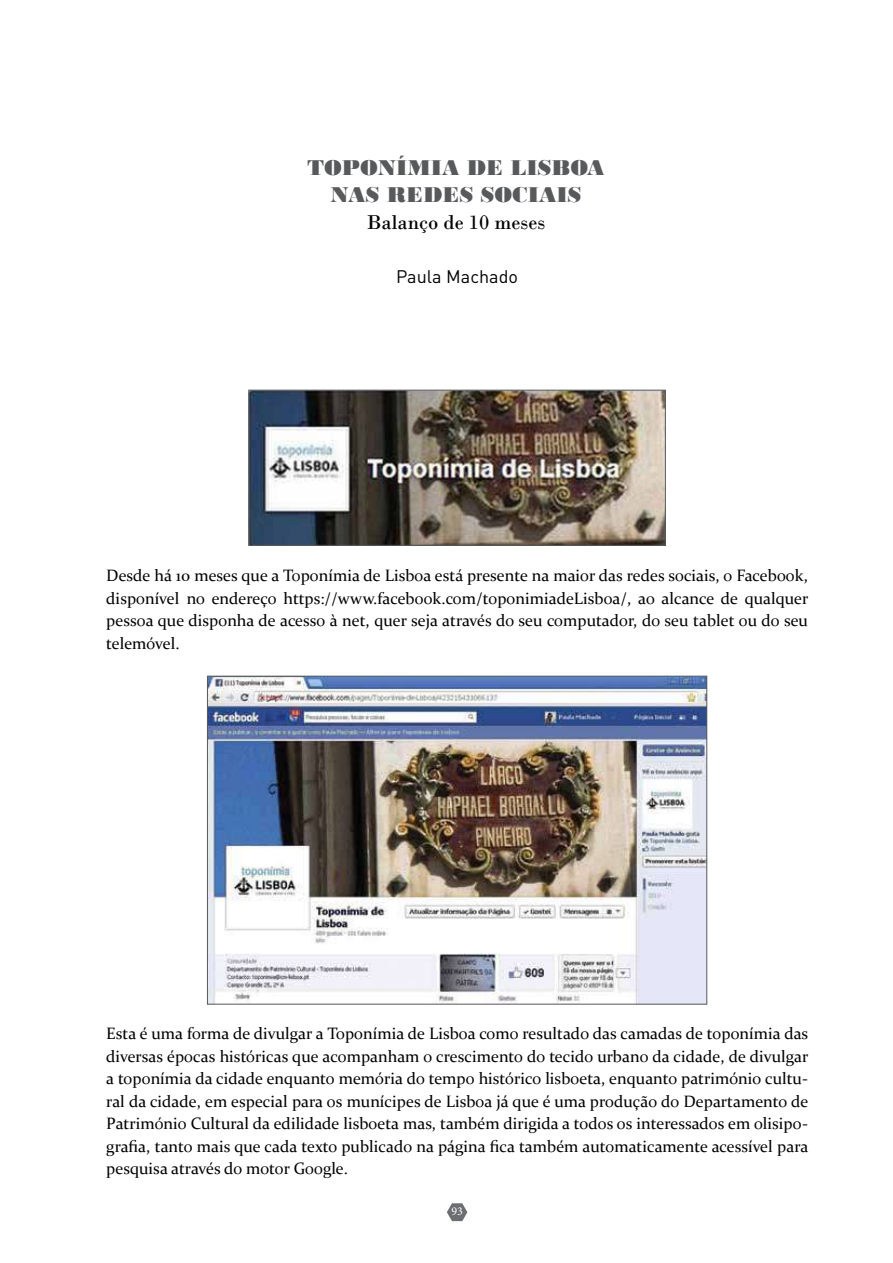
<style>
.page{position:relative;width:893px;height:1263px;background:#fff}
.page>*{position:absolute;margin:0;border:0;box-sizing:border-box;transform-origin:0 0}
.t1{font:22.5px/27px "Bodoni MT Black";color:#58595b;text-align:center}
.t2{font:21px "Bodoni";color:#000}
.t3{font:18px "DIN";color:#000}
.t4{font:16.5px/22.5px "Constantia";color:#000;text-align:justify}
.t5{font:12px "Minion Pro";color:#fff}
</style>
<div class="page">
<svg style="left:447px;top:1203px;width:20px;height:18px"></svg>
<img style="left:209px;top:678px;width:496px;height:324px">
<div style="left:207px;top:676px;width:500px;height:328px;border:1px solid #58595b"></div>
<img style="left:251px;top:392px;width:413px;height:152px">
<div style="left:249px;top:390px;width:417px;height:156px;border:1px solid #58595b"></div>
<h1 class="t1" style="left:308px;top:154px;width:298px">TOPONÍMIA DE LISBOA<br>NAS REDES SOCIAIS</h1>
<p class="t2" style="left:367px;top:210px;width:180px">Balanço de 10 meses</p>
<p class="t3" style="left:396px;top:265px;width:123px">Paula Machado</p>
<p class="t4" style="left:106px;top:563px;width:704px">Desde há 10 meses que a Toponímia de Lisboa está presente na maior das redes sociais, o Facebook, disponível no endereço https://www.facebook.com/toponimiadeLisboa/, ao alcance de qualquer pessoa que disponha de acesso à net, quer seja através do seu computador, do seu tablet ou do seu telemóvel.</p>
<p class="t4" style="left:106px;top:1022px;width:704px">Esta é uma forma de divulgar a Toponímia de Lisboa como resultado das camadas de toponímia das diversas épocas históricas que acompanham o crescimento do tecido urbano da cidade, de divulgar a toponímia da cidade enquanto memória do tempo histórico lisboeta, enquanto património cultu&shy;ral da cidade, em especial para os munícipes de Lisboa já que é uma produção do Departamento de Património Cultural da edilidade lisboeta mas, também dirigida a todos os interessados em olisipo&shy;grafia, tanto mais que cada texto publicado na página fica também automaticamente acessível para pesquisa através do motor Google.</p>
<p class="t5" style="left:451px;top:1203px;width:13px">93</p>
</div>
